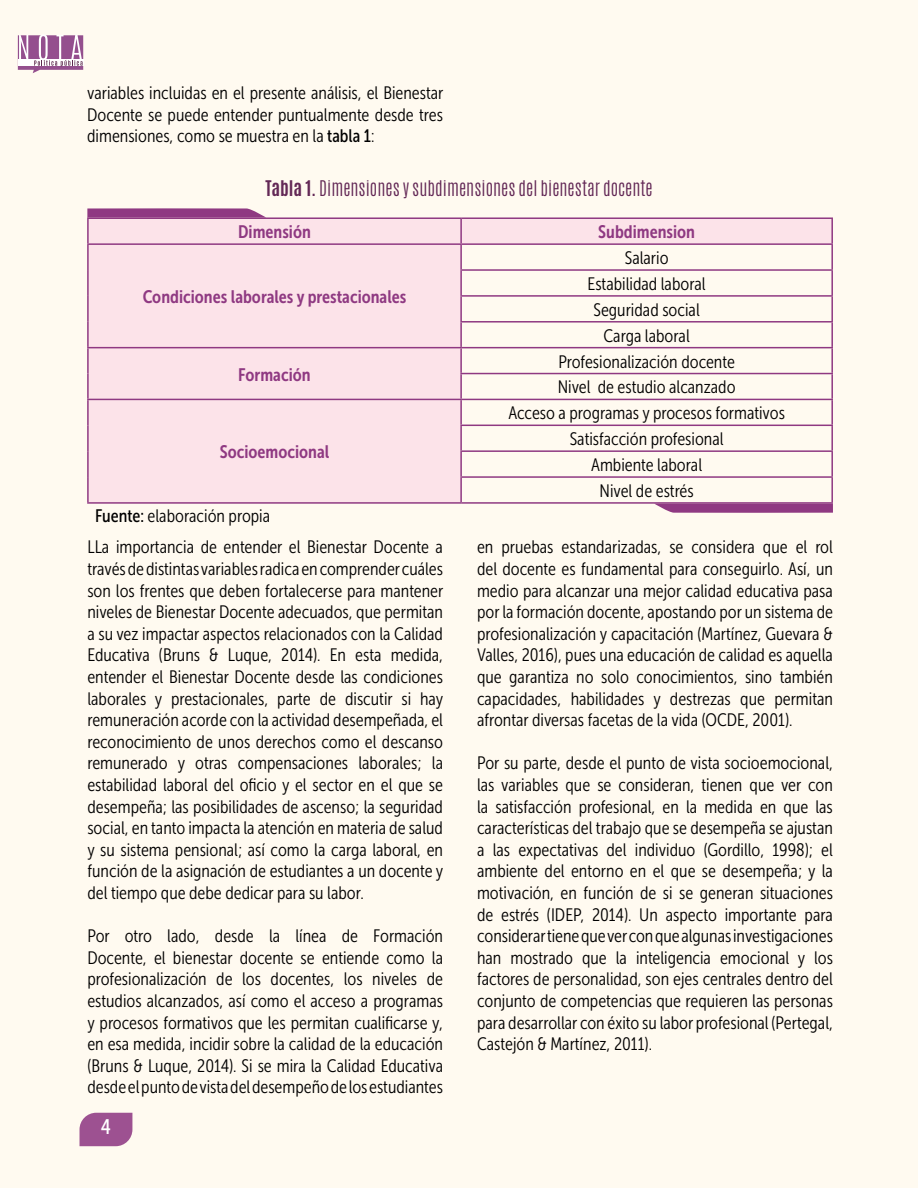
<style>
.page{position:relative;width:918px;height:1188px;background:#fffaf0}
.page>*{position:absolute;margin:0;border:0;box-sizing:border-box;transform-origin:0 0}
.t1{font:21px "Museo Sans Condensed 500";color:#fff}
.t2{font:18px/21.6px "Museo Sans Condensed 300";color:#000;text-align:justify}
.t3{font:18px "Museo Sans Condensed 700";color:#8f3982}
.t4{font:300 18px "Antonio";color:#632856}
.s1{font-family:"Museo Sans Condensed 500"}
.s2{font-weight:700}
</style>
<div class="page">
<div style="left:89px;top:219px;width:742px;height:283px;background:#fce3e9"></div>
<svg style="left:462px;top:245px;width:369px;height:257px"></svg>
<hr style="left:87px;top:217px;width:374px;height:2px;background:#8f3982">
<hr style="left:87px;top:219px;width:2px;height:24px;background:#8f3982">
<hr style="left:461px;top:217px;width:372px;height:2px;background:#8f3982">
<hr style="left:460px;top:219px;width:2px;height:24px;background:#8f3982">
<hr style="left:831px;top:219px;width:2px;height:24px;background:#8f3982">
<hr style="left:87px;top:243px;width:374px;height:2px;background:#8f3982">
<hr style="left:87px;top:245px;width:2px;height:25px;background:#8f3982">
<hr style="left:461px;top:243px;width:372px;height:2px;background:#8f3982">
<hr style="left:460px;top:245px;width:2px;height:24px;background:#8f3982">
<hr style="left:831px;top:245px;width:2px;height:24px;background:#8f3982">
<hr style="left:87px;top:270px;width:2px;height:26px;background:#8f3982">
<hr style="left:460px;top:269px;width:373px;height:2px;background:#8f3982">
<hr style="left:460px;top:271px;width:2px;height:24px;background:#8f3982">
<hr style="left:831px;top:271px;width:2px;height:24px;background:#8f3982">
<hr style="left:87px;top:296px;width:2px;height:26px;background:#8f3982">
<hr style="left:460px;top:295px;width:373px;height:2px;background:#8f3982">
<hr style="left:460px;top:297px;width:2px;height:24px;background:#8f3982">
<hr style="left:831px;top:297px;width:2px;height:24px;background:#8f3982">
<hr style="left:87px;top:322px;width:2px;height:25px;background:#8f3982">
<hr style="left:460px;top:321px;width:373px;height:2px;background:#8f3982">
<hr style="left:460px;top:323px;width:2px;height:24px;background:#8f3982">
<hr style="left:831px;top:323px;width:2px;height:24px;background:#8f3982">
<hr style="left:87px;top:347px;width:374px;height:1px;background:#8f3982">
<hr style="left:87px;top:348px;width:2px;height:26px;background:#8f3982">
<hr style="left:461px;top:347px;width:372px;height:1px;background:#8f3982">
<hr style="left:460px;top:348px;width:2px;height:25px;background:#8f3982">
<hr style="left:831px;top:348px;width:2px;height:25px;background:#8f3982">
<hr style="left:87px;top:374px;width:2px;height:25px;background:#8f3982">
<hr style="left:460px;top:373px;width:373px;height:1px;background:#8f3982">
<hr style="left:460px;top:374px;width:2px;height:25px;background:#8f3982">
<hr style="left:831px;top:374px;width:2px;height:25px;background:#8f3982">
<hr style="left:87px;top:399px;width:374px;height:1px;background:#8f3982">
<hr style="left:87px;top:400px;width:2px;height:25px;background:#8f3982">
<hr style="left:461px;top:399px;width:372px;height:1px;background:#8f3982">
<hr style="left:460px;top:400px;width:2px;height:25px;background:#8f3982">
<hr style="left:831px;top:400px;width:2px;height:25px;background:#8f3982">
<hr style="left:87px;top:425px;width:2px;height:26px;background:#8f3982">
<hr style="left:460px;top:425px;width:373px;height:1px;background:#8f3982">
<hr style="left:460px;top:426px;width:2px;height:24px;background:#8f3982">
<hr style="left:831px;top:426px;width:2px;height:24px;background:#8f3982">
<hr style="left:87px;top:451px;width:2px;height:26px;background:#8f3982">
<hr style="left:460px;top:450px;width:373px;height:2px;background:#8f3982">
<hr style="left:460px;top:452px;width:2px;height:24px;background:#8f3982">
<hr style="left:831px;top:452px;width:2px;height:24px;background:#8f3982">
<hr style="left:87px;top:477px;width:2px;height:25px;background:#8f3982">
<hr style="left:460px;top:476px;width:373px;height:2px;background:#8f3982">
<hr style="left:460px;top:478px;width:2px;height:24px;background:#8f3982">
<hr style="left:831px;top:478px;width:2px;height:24px;background:#8f3982">
<hr style="left:87px;top:502px;width:374px;height:2px;background:#8f3982">
<hr style="left:461px;top:502px;width:372px;height:2px;background:#8f3982">
<svg style="left:655px;top:504px;width:178px;height:9px;background:#97478a"></svg>
<svg style="left:87px;top:208px;width:179px;height:10px;background:#9a4d8d"></svg>
<div style="left:80px;top:1113px;width:52px;height:33px;background:#9d5191"></div>
<svg style="left:18px;top:35px;width:65px;height:38px"></svg>
<p class="t2" style="left:87px;top:82px;width:358px">variables incluidas en el presente análisis, el Bienestar Docente se puede entender puntualmente desde tres dimensiones, como se muestra en la <span class="s1">tabla 1</span>:</p>
<p class="t4" style="left:265px;top:175px;width:389px"><span class="s2">Tabla 1.</span> Dimensiones y subdimensiones del bienestar docente</p>
<p class="t3" style="left:238px;top:222px;width:74px">Dimensión</p>
<p class="t3" style="left:598px;top:222px;width:98px">Subdimension</p>
<p class="t3" style="left:143px;top:287px;width:265px">Condiciones laborales y prestacionales</p>
<p class="t3" style="left:238px;top:364px;width:74px">Formación</p>
<p class="t3" style="left:220px;top:442px;width:111px">Socioemocional</p>
<p class="t2" style="left:87px;top:501px;width:357px;line-height:31px;text-indent:8px"><span class="s1">Fuente:</span> elaboración propia<br>LLa importancia de entender el Bienestar Docente a</p>
<p class="t2" style="left:87px;top:558px;width:358px">través de distintas variables radica en comprender cuáles son los frentes que deben fortalecerse para mantener niveles de Bienestar Docente adecuados, que permitan a su vez impactar aspectos relacionados con la Calidad Educativa (Bruns &amp; Luque, 2014). En esta medida, entender el Bienestar Docente desde las condiciones laborales y prestacionales, parte de discutir si hay remuneración acorde con la actividad desempeñada, el reconocimiento de unos derechos como el descanso remunerado y otras compensaciones laborales; la estabilidad laboral del oficio y el sector en el que se desempeña; las posibilidades de ascenso; la seguridad social, en tanto impacta la atención en materia de salud y su sistema pensional; así como la carga laboral, en función de la asignación de estudiantes a un docente y del tiempo que debe dedicar para su labor.</p>
<p class="t2" style="left:87px;top:925px;width:357px">Por otro lado, desde la línea de Formación Docente, el bienestar docente se entiende como la profesionalización de los docentes, los niveles de estudios alcanzados, así como el acceso a programas y procesos formativos que les permitan cualificarse y, en esa medida, incidir sobre la calidad de la educación (Bruns &amp; Luque, 2014). Si se mira la Calidad Educativa desde el punto de vista del desempeño de los estudiantes</p>
<p class="t1" style="left:101px;top:1115px;width:12px">4</p>
<p class="t2" style="left:588px;top:245px;width:120px;line-height:26px;text-align:center">Salario<br>Estabilidad laboral<br>Seguridad social<br>Carga laboral</p>
<p class="t2" style="left:558px;top:349px;width:179px;line-height:26px">Profesionalización docente<br>Nivel de estudio alcanzado</p>
<p class="t2" style="left:508px;top:400px;width:278px;line-height:26px;text-align:center">Acceso a programas y procesos formativos<br>Satisfacción profesional<br>Ambiente laboral<br>Nivel de estrés</p>
<p class="t2" style="left:477px;top:537px;width:357px">en pruebas estandarizadas, se considera que el rol del docente es fundamental para conseguirlo. Así, un medio para alcanzar una mejor calidad educativa pasa por la formación docente, apostando por un sistema de profesionalización y capacitación (Martínez, Guevara &amp; Valles, 2016), pues una educación de calidad es aquella que garantiza no solo conocimientos, sino también capacidades, habilidades y destrezas que permitan afrontar diversas facetas de la vida (OCDE, 2001).</p>
<p class="t2" style="left:477px;top:753px;width:357px">Por su parte, desde el punto de vista socioemocional, las variables que se consideran, tienen que ver con la satisfacción profesional, en la medida en que las características del trabajo que se desempeña se ajustan a las expectativas del individuo (Gordillo, 1998); el ambiente del entorno en el que se desempeña; y la motivación, en función de si se generan situaciones de estrés (IDEP, 2014). Un aspecto importante para considerar tiene que ver con que algunas investigaciones han mostrado que la inteligencia emocional y los factores de personalidad, son ejes centrales dentro del conjunto de competencias que requieren las personas para desarrollar con éxito su labor profesional (Pertegal, Castejón &amp; Martínez, 2011).</p>
</div>
